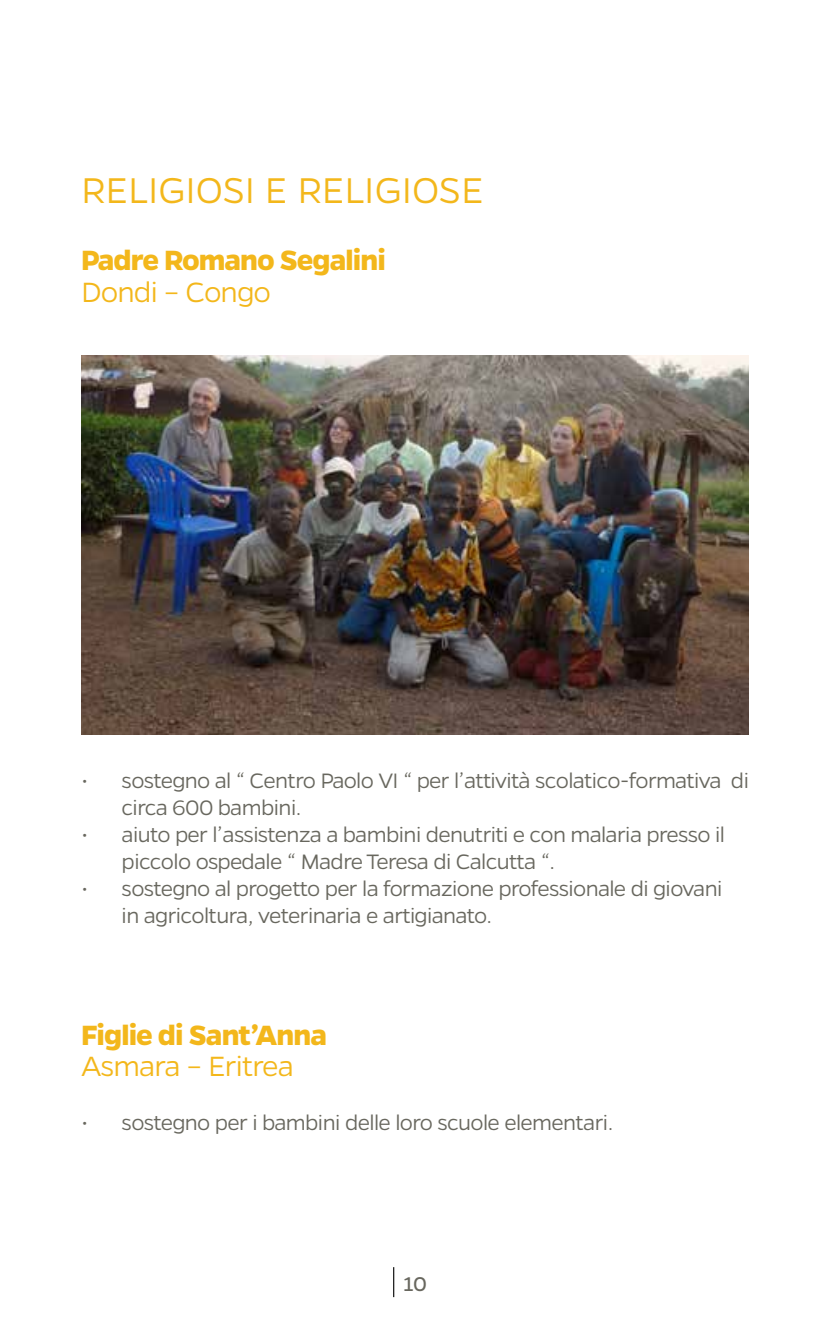
<style>
.page{position:relative;width:830px;height:1340px;background:#fff}
.page>*{position:absolute;margin:0;border:0;box-sizing:border-box;transform-origin:0 0}
.t1{font:300 40.5px "Gentona";color:#f3b71b}
.t2{font:700 31.5px "Gentona";letter-spacing:-.03em;color:#f3b71b}
.t3{font:300 31.5px "Gentona";letter-spacing:-.03em;color:#f3b71b}
.t4{font:300 23.62px/27px "Gentona";letter-spacing:-.03em;color:#68675e}
.t5{font:22.5px "Gentona";color:#68675e}
</style>
<div class="page">
<hr style="left:393px;top:1267px;width:1px;height:30px;background:#000">
<img style="left:81px;top:355px;width:667px;height:380px">
<h1 class="t1" style="left:81px;top:167px;width:404px">RELIGIOSI E RELIGIOSE</h1>
<h2 class="t2" style="left:81px;top:242px;width:306px">Padre Romano Segalini</h2>
<h2 class="t3" style="left:81px;top:274px;width:191px">Dondi – Congo</h2>
<p class="t4" style="left:121px;top:766px;width:628px;text-indent:-40px">• sostegno al “ Centro Paolo VI “ per l’attività scolatico-formativa di circa 600 bambini.</p>
<p class="t4" style="left:121px;top:820px;width:604px;text-indent:-40px">• aiuto per l’assistenza a bambini denutriti e con malaria presso il piccolo ospedale “ Madre Teresa di Calcutta “.</p>
<p class="t4" style="left:121px;top:874px;width:602px;text-indent:-40px">• sostegno al progetto per la formazione professionale di giovani in agricoltura, veterinaria e artigianato.</p>
<h2 class="t2" style="left:81px;top:1016px;width:247px">Figlie di Sant’Anna</h2>
<h2 class="t3" style="left:81px;top:1048px;width:214px">Asmara – Eritrea</h2>
<p class="t4" style="left:81px;top:1108px;width:533px">• sostegno per i bambini delle loro scuole elementari.</p>
<p class="t5" style="left:403px;top:1271px;width:25px">10</p>
</div>
